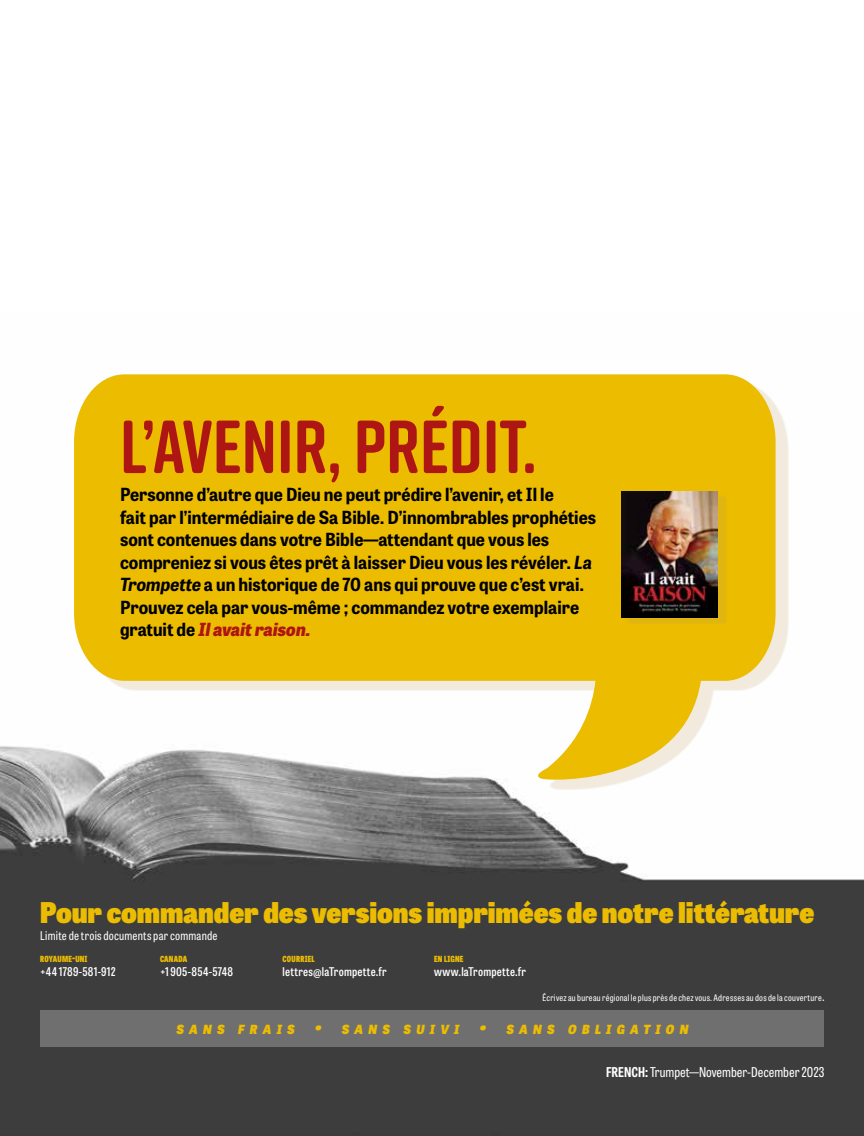
<style>
.page{position:relative;width:864px;height:1136px;background:#fff}
.page>*{position:absolute;margin:0;border:0;box-sizing:border-box;transform-origin:0 0}
.t1{font:700 75px "Rift Soft";color:#ae1613}
.t2{font:800 28.5px "Tablet Gothic Narrow";color:#ebbc01}
.t3{font:700 18px/22.5px "Tablet Gothic Narrow";color:#000}
.t4{font:13.5px "Tablet Gothic Condensed";color:#fff}
.t5{font:italic 800 12.6px "Tablet Gothic Narrow";letter-spacing:.425em;color:#ebbc01}
.t6{font:600 12px "Tablet Gothic Condensed";letter-spacing:.02em;color:#fff}
.t7{font:12px "Tablet Gothic Condensed";letter-spacing:.02em;color:#fff}
.t8{font:600 12px "Tablet Gothic Condensed";letter-spacing:.02em;color:#fff}
.t9{font:9px "Tablet Gothic Condensed";letter-spacing:.03em;color:#fff}
.t10{font:800 8.4px "Tablet Gothic Condensed";letter-spacing:.025em;color:#ebbc01}
.s1{font-style:italic}
.s2{font-weight:800;font-style:italic;color:#ae1613}
.s3{font-size:12px}
.s4{font-size:18px}
.s5{color:#ebbc00}
.s6{font-weight:700}
</style>
<div class="page">
<img style="left:0;top:444px;width:863px;height:691px">
<div style="left:40px;top:1010px;width:783px;height:36px;background:#706f6f"></div>
<div style="left:85px;top:382px;width:703px;height:407px;background:#bc9a56;opacity:.2"></div>
<svg style="left:74px;top:374px;width:701px;height:410px;fill:#ebbc00"></svg>
<div style="left:627px;top:495px;width:99px;height:129px;background:#bc9a56;opacity:.2"></div>
<img style="left:621px;top:491px;width:96px;height:126px">
<h1 class="t1" style="left:120px;top:393px;width:418px">L’AVENIR, PRÉDIT.</h1>
<p class="t3" style="left:120px;top:482px;width:477px">Personne d’autre que Dieu ne peut prédire l’avenir, et Il le<br>fait par l’intermédiaire de Sa Bible. D’innombrables prophéties sont contenues dans votre Bible—attendant que vous les compreniez si vous êtes prêt à laisser Dieu vous les révéler. <span class="s1">La Trompette</span> a un historique de 70 ans qui prouve que c’est vrai.<br>Prouvez cela par vous-même ; commandez votre exemplaire gratuit de <span class="s2">Il avait raison.</span></p>
<h2 class="t2" style="left:40px;top:891px;width:775px">Pour commander des versions imprimées de notre littérature</h2>
<p class="t7" style="left:40px;top:927px;width:179px">Limite de trois documents par commande</p>
<p class="t10" style="left:40px;top:952px;width:49px">ROYAUME<span class="s3">-</span>UNI</p>
<p class="t8" style="left:40px;top:963px;width:77px">+44 1789-581-912</p>
<p class="t10" style="left:160px;top:952px;width:29px">CANADA</p>
<p class="t8" style="left:160px;top:963px;width:75px">+1 905-854-5748</p>
<p class="t10" style="left:282px;top:952px;width:34px">COURRIEL</p>
<p class="t6" style="left:282px;top:963px;width:105px">lettres@laTrompette.fr</p>
<p class="t10" style="left:434px;top:952px;width:31px">EN LIGNE</p>
<p class="t6" style="left:434px;top:963px;width:93px">www.laTrompette.fr</p>
<p class="t9" style="left:542px;top:991px;width:283px">Écrivez au bureau régional le plus près de chez vous. Adresses au dos de la couverture<span class="s3">.</span></p>
<p class="t5" style="left:176px;top:1019px;width:513px">SANS FRAIS <span class="s4">•</span> SANS <span class="s5">SUIVI</span> <span class="s4">•</span> SANS OBLIGATION</p>
<p class="t4" style="left:606px;top:1062px;width:220px"><span class="s6">FRENCH:</span> Trumpet—November-December 2023</p>
</div>
